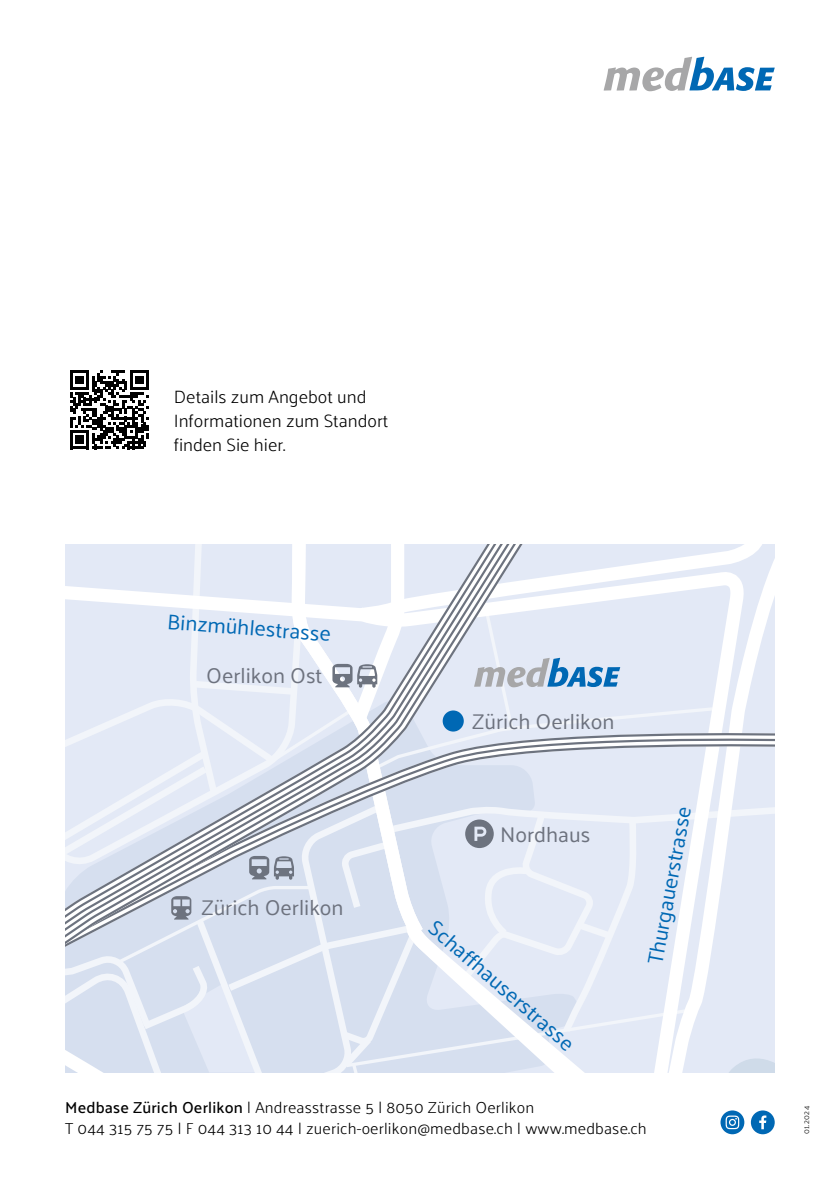
<style>
.page{position:relative;width:840px;height:1191px;background:#fff}
.page>*{position:absolute;margin:0;border:0;box-sizing:border-box;transform-origin:0 0}
.t1{font:21.4px "Palanquin";color:#0068b4}
.t2{font:21.4px "Palanquin";color:#6d727e}
.t3{font:300 18px/24px "Palanquin";color:#000}
.t4{font:300 16px/21px "Palanquin";letter-spacing:.01em;color:#000}
.t5{font:300 8px "Palanquin";letter-spacing:.05em;color:#000}
.s1{font-weight:500}
</style>
<div class="page">
<svg style="left:541px;top:544px;width:233px;height:528px"></svg>
<svg style="left:541px;top:729px;width:233px;height:217px"></svg>
<svg style="left:530px;top:544px;width:11px;height:528px"></svg>
<svg style="left:65px;top:544px;width:456px;height:528px"></svg>
<svg style="left:720px;top:1110px;width:24px;height:24px"></svg>
<svg style="left:725px;top:1115px;width:13px;height:14px"></svg>
<div style="left:750px;top:1110px;width:24px;height:24px;background:#0068b4;border-radius:50%"></div>
<svg style="left:759px;top:1115px;width:7px;height:14px"></svg>
<svg style="left:70px;top:370px;width:79px;height:79px"></svg>
<svg style="left:603px;top:57px;width:171px;height:34px"></svg>
<p class="t3" style="left:174px;top:385px;width:216px">Details zum Angebot und<br>Informationen zum Standort finden Sie hier.</p>
<h1 class="t1" style="left:168px;top:608px;width:165px;rotate:5deg">Binzmühlestrasse</h1>
<h1 class="t2" style="left:206px;top:663px;width:118px">Oerlikon Ost</h1>
<h1 class="t2" style="left:201px;top:895px;width:144px">Zürich Oerlikon</h1>
<h1 class="t2" style="left:472px;top:709px;width:144px">Zürich Oerlikon</h1>
<h1 class="t2" style="left:500px;top:822px;width:92px">Nordhaus</h1>
<h1 class="t1" style="left:439px;top:915px;width:187px;rotate:41deg">Schaffhauserstrasse</h1>
<h1 class="t1" style="left:643px;top:962px;width:161px;rotate:-80deg">Thurgauerstrasse</h1>
<p class="t4" style="left:65px;top:1097px;width:582px"><span class="s1">Medbase Zürich Oerlikon</span> | Andreasstrasse 5 | 8050 Zürich Oerlikon<br>T 044 315 75 75 | F 044 313 10 44 | zuerich-oerlikon@medbase.ch | www.medbase.ch</p>
<p class="t5" style="left:801px;top:1134px;width:30px;rotate:-90deg">01.2024</p>
</div>
